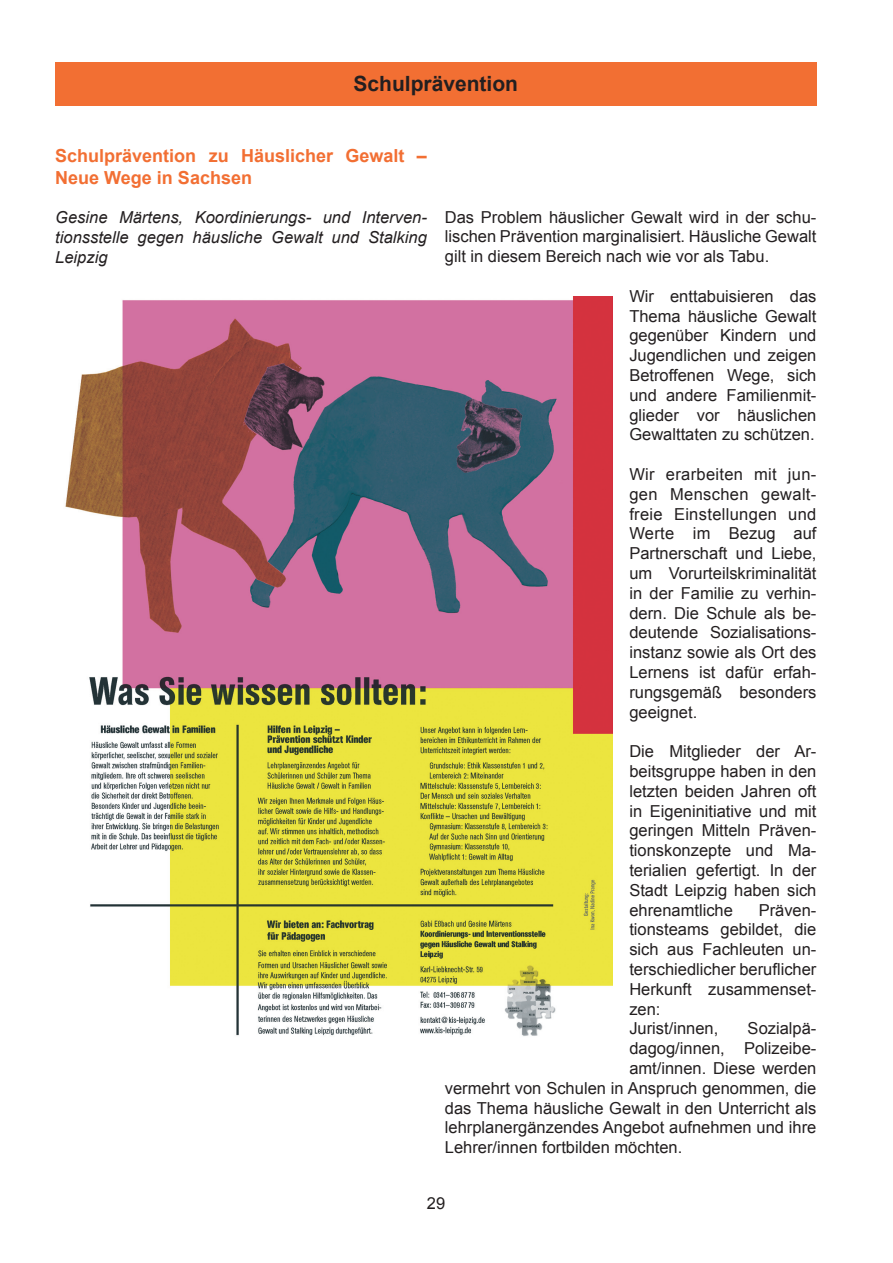
<style>
.page{position:relative;width:893px;height:1263px;background:#fff}
.page>*{position:absolute;margin:0;border:0;box-sizing:border-box;transform-origin:0 0}
.t1{font:700 21px "Arial";color:#231f20}
.t2{font:700 18px/21.6px "Arial";color:#f26f33}
.t3{font:16.5px/19.8px "Arial";color:#231f20;text-align:justify}
.t4{font:italic 16.5px/19.8px "Arial";color:#231f20;text-align:justify}
</style>
<div class="page">
<div style="left:55px;top:63px;width:761px;height:43px;background:#f26f33"></div>
<img style="left:65px;top:297px;width:547px;height:739px">
<p class="t1" style="left:354px;top:70px;width:166px">Schulprävention</p>
<p class="t2" style="left:55px;top:145px;width:373px">Schulprävention zu Häuslicher Gewalt –<br>Neue Wege in Sachsen</p>
<p class="t4" style="left:55px;top:208px;width:373px">Gesine Märtens, Koordinierungs- und Interven&shy;tionsstelle gegen häusliche Gewalt und Stalking Leipzig</p>
<p class="t3" style="left:445px;top:207px;width:373px">Das Problem häuslicher Gewalt wird in der schu&shy;lischen Prävention marginalisiert. Häusliche Gewalt gilt in diesem Bereich nach wie vor als Tabu.</p>
<p class="t3" style="left:629px;top:286px;width:189px">Wir enttabuisieren das Thema häusliche Gewalt gegenüber Kindern und Jugendlichen und zeigen Betroffenen Wege, sich und andere Familienmit&shy;glieder vor häuslichen Gewalttaten zu schützen.</p>
<p class="t3" style="left:629px;top:464px;width:189px">Wir erarbeiten mit jun&shy;gen Menschen gewalt&shy;freie Einstellungen und Werte im Bezug auf Partnerschaft und Liebe, um Vorurteilskriminalität in der Familie zu verhin&shy;dern. Die Schule als be&shy;deutende Sozialisations&shy;instanz sowie als Ort des Lernens ist dafür erfah&shy;rungsgemäß besonders geeignet.</p>
<p class="t3" style="left:629px;top:742px;width:189px">Die Mitglieder der Ar&shy;beitsgruppe haben in den letzten beiden Jahren oft in Eigeninitiative und mit geringen Mitteln Präven&shy;tionskonzepte und Ma&shy;terialien gefertigt. In der Stadt Leipzig haben sich ehrenamtliche</p>
<p class="t3" style="left:629px;top:900px;width:189px;text-align:left;text-indent:129px">Präven&shy;tionsteams gebildet, die sich aus Fachleuten un&shy;terschiedlicher beruflicher<br>Herkunft zusammenset&shy;zen:<br>Jurist/innen,</p>
<p class="t3" style="left:748px;top:1019px;width:70px">Sozialpä-</p>
<p class="t3" style="left:629px;top:1039px;width:189px">dagog/innen, Polizeibe-</p>
<p class="t3" style="left:629px;top:1058px;width:189px">amt/innen. Diese werden</p>
<p class="t3" style="left:445px;top:1078px;width:373px">vermehrt von Schulen in Anspruch genommen, die</p>
<p class="t3" style="left:445px;top:1098px;width:373px">das Thema häusliche Gewalt in den Unterricht als</p>
<p class="t3" style="left:445px;top:1118px;width:373px">lehrplanergänzendes Angebot aufnehmen und ihre</p>
<p class="t3" style="left:445px;top:1138px;width:239px">Lehrer/innen fortbilden möchten.</p>
<p class="t3" style="left:427px;top:1193px;width:20px">29</p>
</div>
